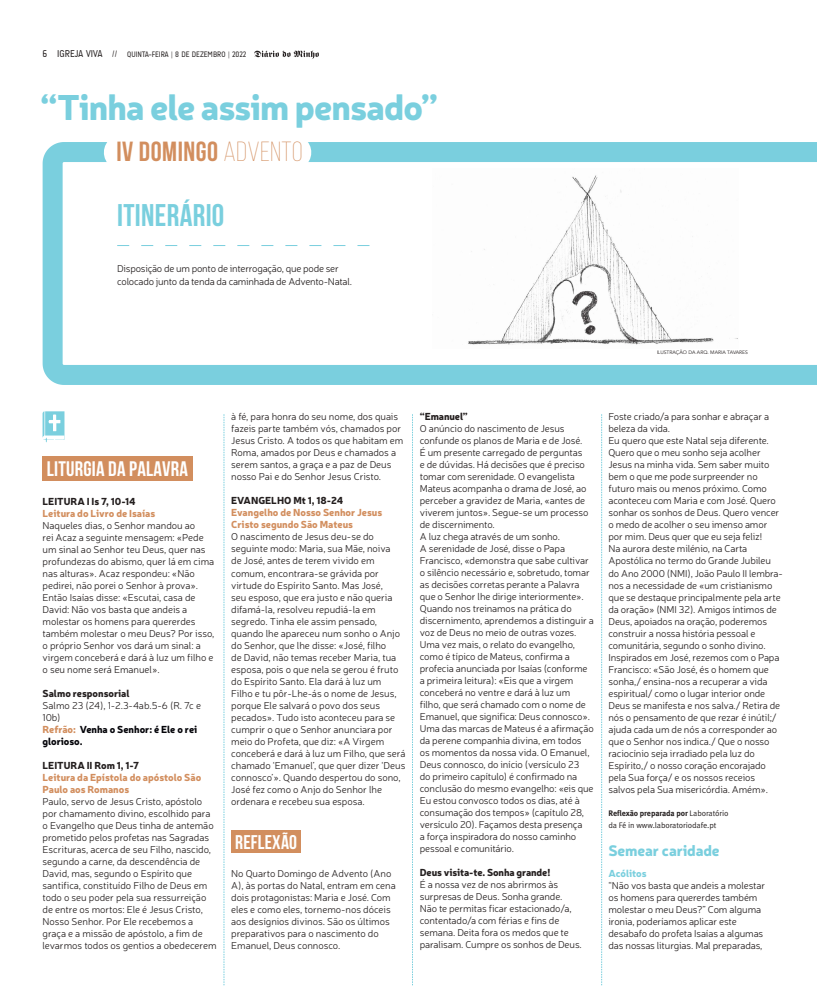
<style>
.page{position:relative;width:817px;height:993px;background:#fff}
.page>*{position:absolute;margin:0;border:0;box-sizing:border-box;transform-origin:0 0}
.t1{font:900 35.2px "Neris";letter-spacing:-.025em;color:#7acfde}
.t2{font:700 31.3px "Bebas Neue";letter-spacing:.01em;color:#7acfde}
.t3{font:700 27.7px "Bebas Neue";letter-spacing:.02em;color:#d28e5e}
.t4{font:700 21px "Bebas Neue";letter-spacing:.01em;color:#fff}
.t5{font:700 19.8px "Bebas Neue";letter-spacing:.01em;color:#fff}
.t6{font:900 15px "Neris";letter-spacing:-.01em;color:#7acfde}
.t7{font:300 10px/12px "Neris";letter-spacing:-.01em;color:#241f1f}
.t8{font:900 10px/12px "Neris";letter-spacing:-.005em;color:#d28e5e}
.t9{font:900 10px "Neris";letter-spacing:-.005em;color:#241f1f}
.t10{font:10px "A Udimat";color:#241f1f}
.t11{font:900 10px "Neris";letter-spacing:-.01em;color:#7acfde}
.t12{font:8px/12px "Meta Pro";letter-spacing:-.01em;color:#241f1f}
.t13{font:8px "A Udimat";color:#241f1f}
.t14{font:5px "Avenir";color:#241f1f}
.s1{font-size:8px}
.s2{font-weight:300}
.s3{font-weight:900;color:#d28e5e}
.s4{font-weight:900;color:#05050a}
.s5{font-weight:700}
</style>
<div class="page">
<svg style="left:254px;top:51px;width:65px;height:8px"></svg>
<svg style="left:43px;top:142px;width:773px;height:243px"></svg>
<svg style="left:43px;top:411px;width:22px;height:31px"></svg>
<div style="left:43px;top:456px;width:150px;height:24px;background:#d28e5e"></div>
<div style="left:231px;top:830px;width:70px;height:22px;background:#d28e5e"></div>
<div style="left:121px;top:135px;width:173px;height:35px;background:#fff"></div>
<svg style="left:117px;top:245px;width:252px;height:1px"></svg>
<svg style="left:224px;top:414px;width:1px;height:569px"></svg>
<svg style="left:412px;top:414px;width:1px;height:570px"></svg>
<svg style="left:601px;top:414px;width:1px;height:570px"></svg>
<img style="left:432px;top:168px;width:306px;height:180px">
<p class="t10" style="left:43px;top:48px;width:76px">6 IGREJA VIVA <span class="s1">//</span></p>
<p class="t13" style="left:127px;top:50px;width:121px">QUINTA-FEIRA | 8 DE DEZEMBRO | 2022</p>
<h1 class="t1" style="left:40px;top:82px;width:399px">“Tinha ele assim pensado”</h1>
<h3 class="t3" style="left:116px;top:137px;width:187px">IV DOMINGO <span class="s2">ADVENTO</span></h3>
<h2 class="t2" style="left:117px;top:198px;width:109px">ITINERÁRIO</h2>
<p class="t7" style="left:117px;top:262px;width:236px;line-height:13px">Disposição de um ponto de interrogação, que pode ser colocado junto da tenda da caminhada de Advento-Natal.</p>
<p class="t14" style="left:656px;top:349px;width:93px">ILUSTRAÇÃO DA ARQ. MARIA TAVARES</p>
<h3 class="t4" style="left:47px;top:457px;width:143px">LITURGIA DA PALAVRA</h3>
<p class="t9" style="left:43px;top:494px;width:95px">LEITURA I Is 7, 10-14</p>
<p class="t8" style="left:43px;top:506px;width:114px">Leitura do Livro de Isaías</p>
<p class="t7" style="left:43px;top:519px;width:173px">Naqueles dias, o Senhor mandou ao<br>rei Acaz a seguinte mensagem: «Pede um sinal ao Senhor teu Deus, quer nas profundezas do abismo, quer lá em cima nas alturas». Acaz respondeu: «Não pedirei, não porei o Senhor à prova».<br>Então Isaías disse: «Escutai, casa de David: Não vos basta que andeis a molestar os homens para quererdes também molestar o meu Deus? Por isso, o próprio Senhor vos dará um sinal: a virgem conceberá e dará à luz um filho e o seu nome será Emanuel».</p>
<p class="t9" style="left:43px;top:686px;width:89px">Salmo responsorial</p>
<p class="t7" style="left:43px;top:699px;width:160px">Salmo 23 (24), 1-2.3-4ab.5-6 (R. 7c e<br>10b)<br><span class="s3">Refrão:</span> <span class="s4">Venha o Senhor: é Ele o rei glorioso.</span></p>
<p class="t9" style="left:43px;top:758px;width:98px">LEITURA II Rom 1, 1-7</p>
<p class="t8" style="left:43px;top:770px;width:160px">Leitura da Epístola do apóstolo São<br>Paulo aos Romanos</p>
<p class="t7" style="left:43px;top:795px;width:175px">Paulo, servo de Jesus Cristo, apóstolo por chamamento divino, escolhido para o Evangelho que Deus tinha de antemão prometido pelos profetas nas Sagradas Escrituras, acerca de seu Filho, nascido, segundo a carne, da descendência de David, mas, segundo o Espírito que santifica, constituído Filho de Deus em todo o seu poder pela sua ressurreição de entre os mortos: Ele é Jesus Cristo, Nosso Senhor. Por Ele recebemos a graça e a missão de apóstolo, a fim de levarmos todos os gentios a obedecerem</p>
<p class="t7" style="left:231px;top:410px;width:174px">à fé, para honra do seu nome, dos quais fazeis parte também vós, chamados por Jesus Cristo. A todos os que habitam em Roma, amados por Deus e chamados a serem santos, a graça e a paz de Deus nosso Pai e do Senhor Jesus Cristo.</p>
<p class="t9" style="left:231px;top:493px;width:113px">EVANGELHO Mt 1, 18-24</p>
<p class="t8" style="left:231px;top:506px;width:152px">Evangelho de Nosso Senhor Jesus<br>Cristo segundo São Mateus</p>
<p class="t7" style="left:231px;top:530px;width:176px">O nascimento de Jesus deu-se do seguinte modo: Maria, sua Mãe, noiva<br>de José, antes de terem vivido em comum, encontrara-se grávida por virtude do Espírito Santo. Mas José,<br>seu esposo, que era justo e não queria difamá-la, resolveu repudiá-la em segredo. Tinha ele assim pensado, quando lhe apareceu num sonho o Anjo do Senhor, que lhe disse: «José, filho<br>de David, não temas receber Maria, tua esposa, pois o que nela se gerou é fruto do Espírito Santo. Ela dará à luz um Filho e tu pôr-Lhe-ás o nome de Jesus, porque Ele salvará o povo dos seus pecados». Tudo isto aconteceu para se cumprir o que o Senhor anunciara por meio do Profeta, que diz: «A Virgem conceberá e dará à luz um Filho, que será chamado ‘Emanuel’, que quer dizer ‘Deus connosco’». Quando despertou do sono, José fez como o Anjo do Senhor lhe ordenara e recebeu sua esposa.</p>
<h3 class="t5" style="left:235px;top:830px;width:63px">REFLEXÃO</h3>
<p class="t7" style="left:231px;top:866px;width:166px">No Quarto Domingo de Advento (Ano A), às portas do Natal, entram em cena dois protagonistas: Maria e José. Com eles e como eles, tornemo-nos dóceis aos desígnios divinos. São os últimos preparativos para o nascimento do Emanuel, Deus connosco.</p>
<p class="t9" style="left:420px;top:408px;width:50px">“Emanuel”</p>
<p class="t7" style="left:420px;top:422px;width:175px">O anúncio do nascimento de Jesus confunde os planos de Maria e de José.<br>É um presente carregado de perguntas<br>e de dúvidas. Há decisões que é preciso tomar com serenidade. O evangelista Mateus acompanha o drama de José, ao perceber a gravidez de Maria, «antes de viverem juntos». Segue-se um processo de discernimento.<br>A luz chega através de um sonho.<br>A serenidade de José, disse o Papa Francisco, «demonstra que sabe cultivar o silêncio necessário e, sobretudo, tomar as decisões corretas perante a Palavra que o Senhor lhe dirige interiormente».<br>Quando nos treinamos na prática do discernimento, aprendemos a distinguir a voz de Deus no meio de outras vozes.<br>Uma vez mais, o relato do evangelho, como é típico de Mateus, confirma a profecia anunciada por Isaías (conforme a primeira leitura): «Eis que a virgem conceberá no ventre e dará à luz um<br>filho, que será chamado com o nome de Emanuel, que significa: Deus connosco».<br>Uma das marcas de Mateus é a afirmação da perene companhia divina, em todos os momentos da nossa vida. O Emanuel, Deus connosco, do início (versículo 23<br>do primeiro capítulo) é confirmado na conclusão do mesmo evangelho: «eis que Eu estou convosco todos os dias, até à consumação dos tempos» (capítulo 28, versículo 20). Façamos desta presença<br>a força inspiradora do nosso caminho pessoal e comunitário.</p>
<p class="t9" style="left:420px;top:864px;width:132px">Deus visita-te. Sonha grande!</p>
<p class="t7" style="left:420px;top:878px;width:163px">É a nossa vez de nos abrirmos às surpresas de Deus. Sonha grande.<br>Não te permitas ficar estacionado/a, contentado/a com férias e fins de semana. Deita fora os medos que te paralisam. Cumpre os sonhos de Deus.</p>
<p class="t7" style="left:608px;top:410px;width:176px">Foste criado/a para sonhar e abraçar a beleza da vida.<br>Eu quero que este Natal seja diferente.<br>Quero que o meu sonho seja acolher Jesus na minha vida. Sem saber muito bem o que me pode surpreender no futuro mais ou menos próximo. Como aconteceu com Maria e com José. Quero sonhar os sonhos de Deus. Quero vencer o medo de acolher o seu imenso amor por mim. Deus quer que eu seja feliz!<br>Na aurora deste milénio, na Carta Apostólica no termo do Grande Jubileu do Ano 2000 (NMI), João Paulo II lembra&shy;nos a necessidade de «um cristianismo que se destaque principalmente pela arte da oração» (NMI 32). Amigos íntimos de Deus, apoiados na oração, poderemos construir a nossa história pessoal e comunitária, segundo o sonho divino.<br>Inspirados em José, rezemos com o Papa Francisco: «São José, és o homem que sonha,/ ensina-nos a recuperar a vida espiritual/ como o lugar interior onde Deus se manifesta e nos salva./ Retira de nós o pensamento de que rezar é inútil;/ ajuda cada um de nós a corresponder ao que o Senhor nos indica./ Que o nosso raciocínio seja irradiado pela luz do Espírito,/ o nosso coração encorajado pela Sua força/ e os nossos receios salvos pela Sua misericórdia. Amém».</p>
<p class="t12" style="left:608px;top:806px;width:122px"><span class="s5">Reflexão preparada por</span> Laboratório da Fé in www.laboratoriodafe.pt</p>
<h3 class="t6" style="left:608px;top:838px;width:113px">Semear caridade</h3>
<p class="t11" style="left:608px;top:865px;width:40px">Acólitos</p>
<p class="t7" style="left:608px;top:878px;width:158px">“Não vos basta que andeis a molestar os homens para quererdes também molestar o meu Deus?” Com alguma ironia, poderíamos aplicar este desabafo do profeta Isaías a algumas das nossas liturgias. Mal preparadas,</p>
</div>
